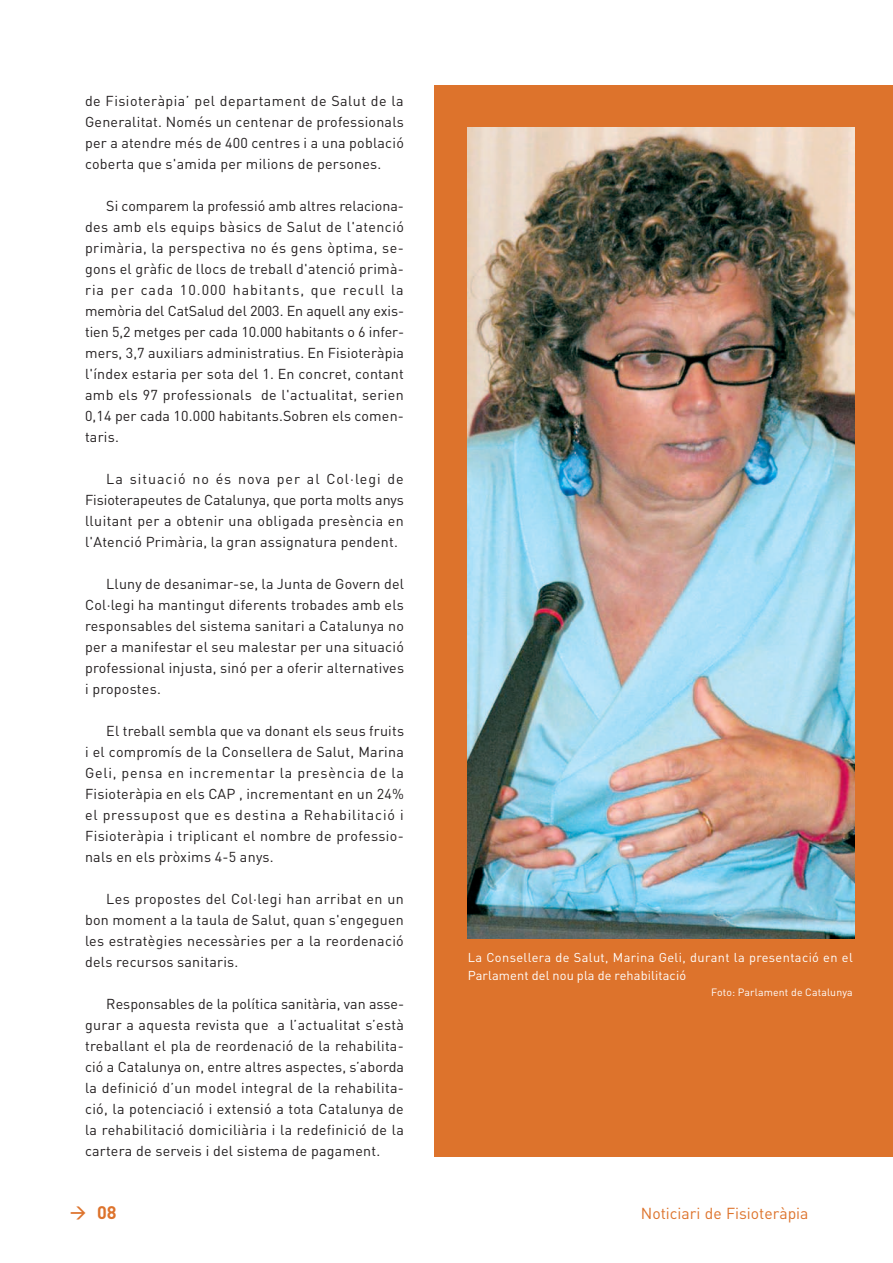
<style>
.page{position:relative;width:893px;height:1263px;background:#fff}
.page>*{position:absolute;margin:0;border:0;box-sizing:border-box;transform-origin:0 0}
.t1{font:700 18px "DIN";color:#dd732c}
.t2{font:15.75px "DIN";color:#dd732c}
.t3{font:14.25px/21px "DIN";letter-spacing:.02em;color:#231f20;text-align:justify}
.t4{font:12.75px/18px "DIN";letter-spacing:.03em;color:#fff}
.t5{font:10.5px "DIN";letter-spacing:.015em;color:#fff}
</style>
<div class="page">
<div style="left:434px;top:85px;width:459px;height:1071px;background:#dd732c"></div>
<img style="left:468px;top:127px;width:387px;height:812px">
<p class="t3" style="left:85px;top:91px;width:320px">de Fisioteràpia’ pel departament de Salut de la Generalitat. Només un centenar de professionals per a atendre més de 400 centres i a una població coberta que s'amida per milions de persones.</p>
<p class="t3" style="left:85px;top:196px;width:321px;text-indent:21px">Si comparem la professió amb altres relaciona&shy;des amb els equips bàsics de Salut de l'atenció primària, la perspectiva no és gens òptima, se&shy;gons el gràfic de llocs de treball d'atenció primà&shy;ria per cada 10.000 habitants, que recull la memòria del CatSalud del 2003. En aquell any exis&shy;tien 5,2 metges per cada 10.000 habitants o 6 infer&shy;mers, 3,7 auxiliars administratius. En Fisioteràpia l'índex estaria per sota del 1. En concret, contant amb els 97 professionals de l'actualitat, serien 0,14 per cada 10.000 habitants.Sobren els comen&shy;taris.</p>
<p class="t3" style="left:85px;top:469px;width:320px;text-indent:21px">La situació no és nova per al Col·legi de Fisioterapeutes de Catalunya, que porta molts anys lluitant per a obtenir una obligada presència en l'Atenció Primària, la gran assignatura pendent.</p>
<p class="t3" style="left:85px;top:574px;width:321px;text-indent:21px">Lluny de desanimar-se, la Junta de Govern del Col·legi ha mantingut diferents trobades amb els responsables del sistema sanitari a Catalunya no per a manifestar el seu malestar per una situació professional injusta, sinó per a oferir alternatives i propostes.</p>
<p class="t3" style="left:85px;top:721px;width:321px;text-indent:21px">El treball sembla que va donant els seus fruits i el compromís de la Consellera de Salut, Marina Geli, pensa en incrementar la presència de la Fisioteràpia en els CAP , incrementant en un 24% el pressupost que es destina a Rehabilitació i Fisioteràpia i triplicant el nombre de professio&shy;nals en els pròxims 4-5 anys.</p>
<p class="t3" style="left:85px;top:889px;width:320px;text-indent:21px">Les propostes del Col·legi han arribat en un bon moment a la taula de Salut, quan s'engeguen les estratègies necessàries per a la reordenació dels recursos sanitaris.</p>
<p class="t3" style="left:85px;top:994px;width:321px;text-indent:21px">Responsables de la política sanitària, van asse&shy;gurar a aquesta revista que a l’actualitat s’està treballant el pla de reordenació de la rehabilita&shy;ció a Catalunya on, entre altres aspectes, s’aborda la definició d’un model integral de la rehabilita&shy;ció, la potenciació i extensió a tota Catalunya de la rehabilitació domiciliària i la redefinició de la cartera de serveis i del sistema de pagament.</p>
<p class="t4" style="left:468px;top:949px;width:387px">La Consellera de Salut, Marina Geli, durant la presentació en el<br>Parlament del nou pla de rehabilitació</p>
<p class="t5" style="left:711px;top:986px;width:143px">Foto: Parlament de Catalunya</p>
<p class="t1" style="left:97px;top:1202px;width:21px">08</p>
<p class="t2" style="left:641px;top:1204px;width:169px">Noticiari de Fisioteràpia</p>
</div>
